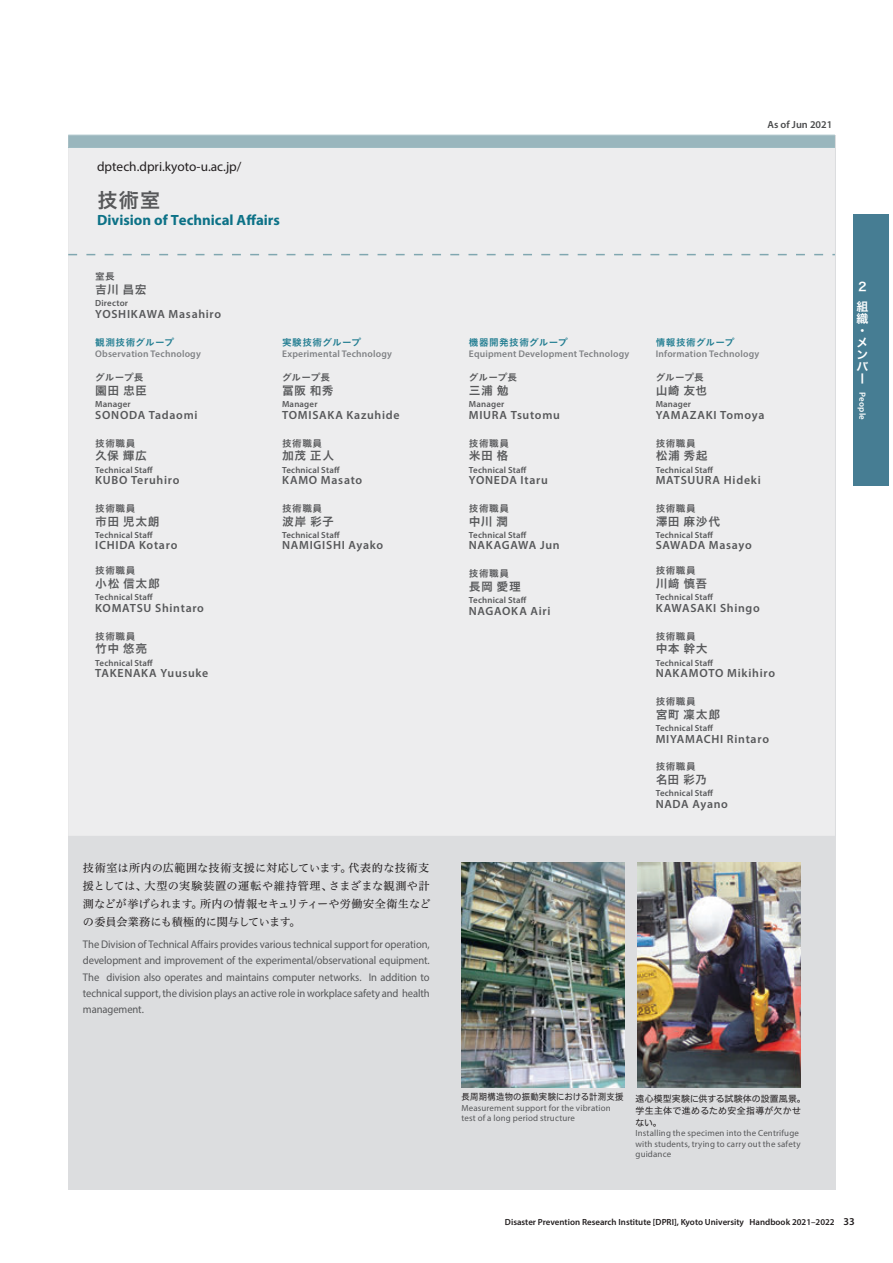
<style>
.page{position:relative;width:893px;height:1263px;background:#fff}
.page>*{position:absolute;margin:0;border:0;box-sizing:border-box;transform-origin:0 0}
.t1{font:20.85px "Koburina Go Std N W6 90 msp RKSJ H";color:#57585a}
.t2{font:700 14.85px "Myriad Pro";color:#0d7287}
.t3{font:13.35px "Myriad Pro";color:#231f20}
.t4{font:600 11.85px "Myriad Pro";letter-spacing:.06em;color:#57585a}
.t5{font:11.85px "Koburina Go Std N W6 90 msp RKSJ H";letter-spacing:.045em;color:#57585a}
.t6{font:11.85px/11.9px "Hiragino Sans Pr 6 N W6 90 msp RKSJ V";color:#fff}
.t7{font:11.1px/16.4px "Myriad Pro";letter-spacing:-.01em;color:#57585a;text-align:justify;scale:.95 1}
.t8{font:11.1px/17.9px "Hiragino UD Serif Std W4 90 msp RKSJ H";letter-spacing:-.005em;color:#231f20;text-align:justify}
.t9{font:600 10.5px "Myriad Pro";color:#231f20}
.t10{font:600 10.35px "Myriad Pro";color:#4b4c4d}
.t11{font:600 9.6px "Myriad Pro";letter-spacing:.02em;color:#808285}
.t12{font:9.6px "Koburina Go Std N W6 90 msp RKSJ H";letter-spacing:.05em;color:#57585a}
.t13{font:9.6px "Koburina Go Std N W6 90 msp RKSJ H";letter-spacing:.03em;color:#217d91}
.t14{font:600 8.85px "Myriad Pro";letter-spacing:.015em;color:#57585a}
.t15{font:8.85px/10.4px "Myriad Pro";letter-spacing:.02em;color:#57585a}
.t16{font:600 8.85px "Myriad Pro";color:#231f20}
.t17{font:8.85px/11.9px "Hiragino UD Sans F Std W4 90 msp RKSJ H";letter-spacing:.025em;color:#231f20}
.t18{font:8.85px "Hiragino UD Sans F Std W4 90 msp RKSJ H";letter-spacing:.025em;color:#231f20;scale:.94 1}
.t19{font:600 8.85px "Myriad Pro";letter-spacing:.03em;color:#fff}
</style>
<div class="page">
<div style="left:68px;top:135px;width:768px;height:1055px;background:#dcdddf"></div>
<div style="left:68px;top:148px;width:767px;height:688px;background:#ededee"></div>
<svg style="left:68px;top:135px;width:767px;height:12px;background:#9ab6bd"></svg>
<hr style="left:68px;top:147px;width:767px;height:1px;background:#9dbbc2">
<img style="left:461px;top:863px;width:163px;height:224px">
<img style="left:637px;top:863px;width:163px;height:224px">
<svg style="left:68px;top:254px;width:767px;height:1px"></svg>
<div style="left:853px;top:214px;width:35px;height:272px;background:#467d93"></div>
<p class="t3" style="left:97px;top:162px;width:146px">dptech.dpri.kyoto-u.ac.jp/</p>
<h1 class="t1" style="left:97px;top:192px;width:65px">技術室</h1>
<h2 class="t2" style="left:97px;top:215px;width:184px">Division of Technical Affairs</h2>
<p class="t12" style="left:95px;top:273px;width:21px">室長</p>
<p class="t5" style="left:95px;top:285px;width:53px">吉川昌宏</p>
<p class="t14" style="left:95px;top:300px;width:34px">Director</p>
<p class="t4" style="left:95px;top:309px;width:127px">YOSHIKAWA Masahiro</p>
<p class="t13" style="left:95px;top:338px;width:80px">観測技術グループ</p>
<p class="t11" style="left:95px;top:351px;width:107px">Observation Technology</p>
<p class="t12" style="left:95px;top:374px;width:50px">グループ長</p>
<p class="t5" style="left:95px;top:386px;width:53px">園田忠臣</p>
<p class="t14" style="left:95px;top:401px;width:37px">Manager</p>
<p class="t4" style="left:95px;top:410px;width:104px">SONODA Tadaomi</p>
<p class="t12" style="left:95px;top:439px;width:42px">技術職員</p>
<p class="t5" style="left:95px;top:451px;width:53px">久保輝広</p>
<p class="t14" style="left:95px;top:466px;width:59px">Technical Staff</p>
<p class="t4" style="left:95px;top:476px;width:86px">KUBO Teruhiro</p>
<p class="t12" style="left:95px;top:505px;width:42px">技術職員</p>
<p class="t5" style="left:95px;top:517px;width:66px">市田児太朗</p>
<p class="t14" style="left:95px;top:532px;width:59px">Technical Staff</p>
<p class="t4" style="left:95px;top:541px;width:84px">ICHIDA Kotaro</p>
<p class="t12" style="left:95px;top:567px;width:42px">技術職員</p>
<p class="t5" style="left:95px;top:579px;width:66px">小松信太郎</p>
<p class="t14" style="left:95px;top:594px;width:59px">Technical Staff</p>
<p class="t4" style="left:95px;top:603px;width:110px">KOMATSU Shintaro</p>
<p class="t12" style="left:95px;top:632px;width:42px">技術職員</p>
<p class="t5" style="left:95px;top:644px;width:53px">竹中悠亮</p>
<p class="t14" style="left:95px;top:659px;width:59px">Technical Staff</p>
<p class="t4" style="left:95px;top:669px;width:115px">TAKENAKA Yuusuke</p>
<p class="t13" style="left:282px;top:338px;width:80px">実験技術グループ</p>
<p class="t11" style="left:282px;top:351px;width:111px">Experimental Technology</p>
<p class="t12" style="left:282px;top:374px;width:50px">グループ長</p>
<p class="t5" style="left:282px;top:386px;width:53px">冨阪和秀</p>
<p class="t14" style="left:282px;top:401px;width:37px">Manager</p>
<p class="t4" style="left:282px;top:410px;width:119px">TOMISAKA Kazuhide</p>
<p class="t12" style="left:282px;top:439px;width:42px">技術職員</p>
<p class="t5" style="left:282px;top:451px;width:54px">加茂正人</p>
<p class="t14" style="left:282px;top:466px;width:59px">Technical Staff</p>
<p class="t4" style="left:282px;top:476px;width:82px">KAMO Masato</p>
<p class="t12" style="left:282px;top:505px;width:42px">技術職員</p>
<p class="t5" style="left:282px;top:517px;width:54px">波岸彩子</p>
<p class="t14" style="left:282px;top:532px;width:59px">Technical Staff</p>
<p class="t4" style="left:282px;top:541px;width:103px">NAMIGISHI Ayako</p>
<p class="t8" style="left:83px;top:861px;width:349px">技術室は所内の広範囲な技術支援に対応しています。代表的な技術支援としては、大型の実験装置の運転や維持管理、さまざまな観測や計測などが挙げられます。所内の情報セキュリティーや労働安全衛生などの委員会業務にも積極的に関与しています。</p>
<p class="t7" style="left:83px;top:937px;width:367px">The Division of Technical Affairs provides various technical support for operation, development and improvement of the experimental/observational equipment.<br>The division also operates and maintains computer networks. In addition to technical support, the division plays an active role in workplace safety and health management.</p>
<p class="t10" style="left:767px;top:121px;width:66px">As of Jun 2021</p>
<p class="t13" style="left:469px;top:338px;width:100px">機器開発技術グループ</p>
<p class="t11" style="left:469px;top:351px;width:162px">Equipment Development Technology</p>
<p class="t12" style="left:469px;top:374px;width:50px">グループ長</p>
<p class="t5" style="left:469px;top:386px;width:41px">三浦勉</p>
<p class="t14" style="left:469px;top:401px;width:37px">Manager</p>
<p class="t4" style="left:469px;top:410px;width:93px">MIURA Tsutomu</p>
<p class="t12" style="left:469px;top:439px;width:42px">技術職員</p>
<p class="t5" style="left:469px;top:451px;width:41px">米田格</p>
<p class="t14" style="left:469px;top:466px;width:59px">Technical Staff</p>
<p class="t4" style="left:469px;top:476px;width:80px">YONEDA Itaru</p>
<p class="t12" style="left:469px;top:505px;width:42px">技術職員</p>
<p class="t5" style="left:469px;top:517px;width:41px">中川潤</p>
<p class="t14" style="left:469px;top:532px;width:59px">Technical Staff</p>
<p class="t4" style="left:469px;top:541px;width:92px">NAKAGAWA Jun</p>
<p class="t12" style="left:469px;top:570px;width:42px">技術職員</p>
<p class="t5" style="left:469px;top:582px;width:54px">長岡愛理</p>
<p class="t14" style="left:469px;top:597px;width:59px">Technical Staff</p>
<p class="t4" style="left:469px;top:606px;width:83px">NAGAOKA Airi</p>
<p class="t13" style="left:656px;top:338px;width:80px">情報技術グループ</p>
<p class="t11" style="left:656px;top:351px;width:105px">Information Technology</p>
<p class="t12" style="left:656px;top:374px;width:50px">グループ長</p>
<p class="t5" style="left:656px;top:386px;width:53px">山崎友也</p>
<p class="t14" style="left:656px;top:401px;width:37px">Manager</p>
<p class="t4" style="left:656px;top:410px;width:110px">YAMAZAKI Tomoya</p>
<p class="t12" style="left:656px;top:439px;width:42px">技術職員</p>
<p class="t5" style="left:656px;top:451px;width:54px">松浦秀起</p>
<p class="t14" style="left:656px;top:466px;width:59px">Technical Staff</p>
<p class="t4" style="left:656px;top:476px;width:107px">MATSUURA Hideki</p>
<p class="t12" style="left:656px;top:505px;width:42px">技術職員</p>
<p class="t5" style="left:656px;top:517px;width:66px">澤田麻沙代</p>
<p class="t14" style="left:656px;top:532px;width:59px">Technical Staff</p>
<p class="t4" style="left:656px;top:541px;width:98px">SAWADA Masayo</p>
<p class="t12" style="left:656px;top:567px;width:42px">技術職員</p>
<p class="t5" style="left:656px;top:579px;width:53px">川﨑慎吾</p>
<p class="t14" style="left:656px;top:594px;width:59px">Technical Staff</p>
<p class="t4" style="left:656px;top:603px;width:106px">KAWASAKI Shingo</p>
<p class="t12" style="left:656px;top:632px;width:42px">技術職員</p>
<p class="t5" style="left:656px;top:644px;width:54px">中本幹大</p>
<p class="t14" style="left:656px;top:659px;width:59px">Technical Staff</p>
<p class="t4" style="left:656px;top:669px;width:121px">NAKAMOTO Mikihiro</p>
<p class="t12" style="left:656px;top:698px;width:42px">技術職員</p>
<p class="t5" style="left:656px;top:710px;width:66px">宮町凜太郎</p>
<p class="t14" style="left:656px;top:725px;width:59px">Technical Staff</p>
<p class="t4" style="left:656px;top:734px;width:115px">MIYAMACHI Rintaro</p>
<p class="t12" style="left:656px;top:763px;width:42px">技術職員</p>
<p class="t5" style="left:656px;top:775px;width:53px">名田彩乃</p>
<p class="t14" style="left:656px;top:790px;width:59px">Technical Staff</p>
<p class="t4" style="left:656px;top:799px;width:74px">NADA Ayano</p>
<p class="t6" style="left:856px;top:279px;width:13px;line-height:19.8px">２組</p>
<p class="t6" style="left:856px;top:314px;width:13px">織・メンバー</p>
<p class="t19" style="left:866px;top:392px;width:29px;rotate:90deg">People</p>
<p class="t18" style="left:461px;top:1094px;width:174px">長周期構造物の振動実験における計測支援</p>
<p class="t15" style="left:461px;top:1103px;width:151px">Measurement support for the vibration test of a long period structure</p>
<p class="t17" style="left:635px;top:1094px;width:172px">遠心模型実験に供する試験体の設置風景。学生主体で進めるため安全指導が欠かせない。</p>
<p class="t15" style="left:635px;top:1129px;width:166px">Installing the specimen into the Centrifuge with students, trying to carry out the safety guidance</p>
<p class="t16" style="left:505px;top:1218px;width:331px">Disaster Prevention Research Institute [DPRI], Kyoto University Handbook 2021–2022</p>
<p class="t9" style="left:843px;top:1218px;width:13px">33</p>
</div>
